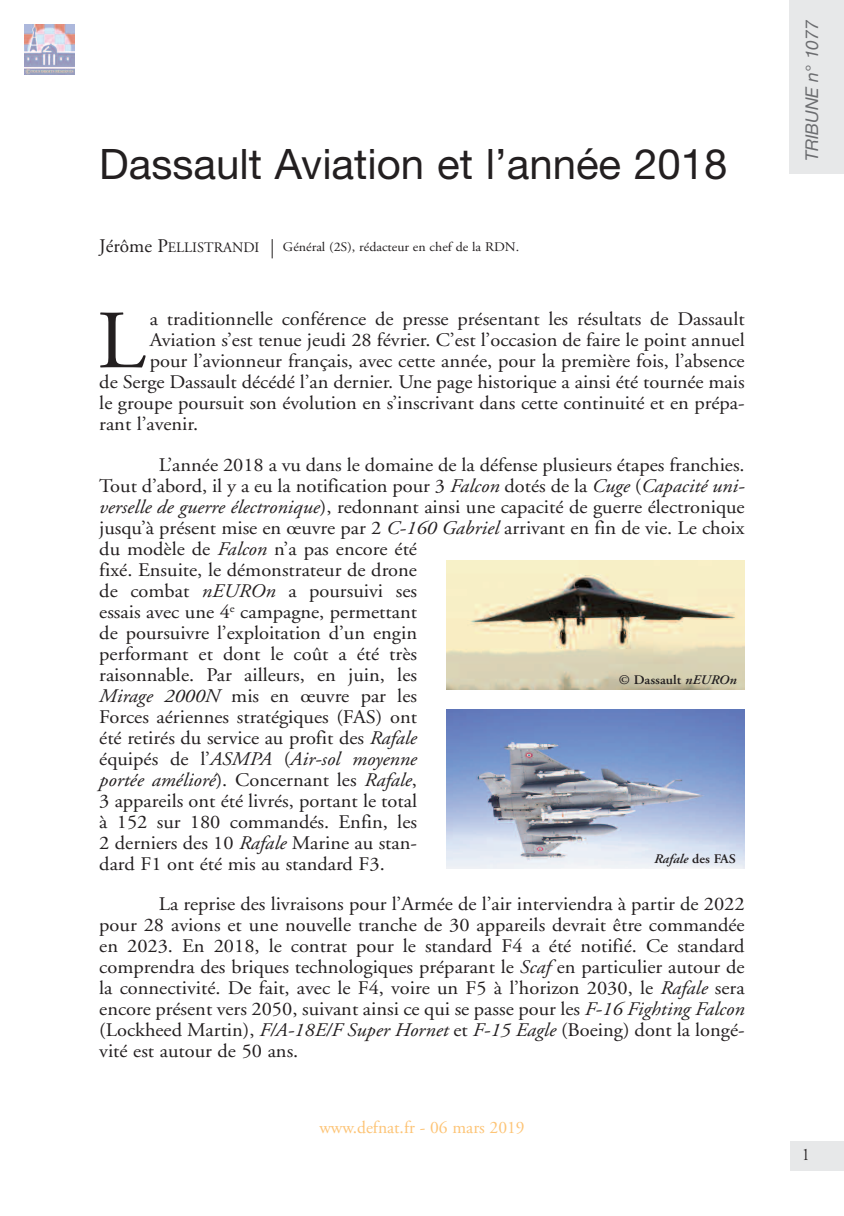
<style>
.page{position:relative;width:844px;height:1216px;background:#fff}
.page>*{position:absolute;margin:0;border:0;box-sizing:border-box;transform-origin:0 0}
.t1{font:82.6px "Adobe Garamond";color:#231f20;scale:1.06 1}
.t2{font:42px "Helvetica Neue";color:#231f20}
.t3{font:19.25px/21px "Adobe Garamond";color:#231f20;scale:1.06 1}
.t4{font:17.5px "Adobe Garamond";color:#fdc476}
.t5{font:italic 17.5px "Helvetica Neue";color:#6c6d70}
.t6{font:17.5px "Adobe Garamond";color:#231f20;scale:.85 1}
.t7{font:14.35px "Adobe Garamond";color:#231f20}
.t8{font:13.12px "Adobe Garamond";color:#231f20;scale:1.06 1}
.t9{font:600 13.12px "Adobe Garamond";color:#231f20;scale:1.06 1}
.t10{font:italic 600 13.12px "Adobe Garamond";color:#231f20;scale:1.06 1}
.s1{font-size:19.25px}
.s2{font-style:italic}
.s3{font-style:normal}
</style>
<div class="page">
<div style="left:789px;top:0;width:54px;height:174px;background:#e7e8e9"></div>
<div style="left:789px;top:1141px;width:54px;height:30px;background:#e7e8e9"></div>
<svg style="left:272px;top:239px;width:1px;height:19px"></svg>
<img style="left:25px;top:25px;width:49px;height:50px">
<img style="left:446px;top:561px;width:298px;height:129px">
<img style="left:446px;top:709px;width:298px;height:159px">
<h2 class="t2" style="left:99px;top:149px;width:629px">Dassault Aviation et l’année 2018</h2>
<p class="t7" style="left:99px;top:242px;width:162px"><span class="s1">Jérôme P</span>ELLISTRANDI</p>
<p class="t8" style="left:283px;top:242px;width:224px">Général (2S), rédacteur en chef de la RDN.</p>
<h1 class="t1" style="left:97px;top:308px;width:47px">L</h1>
<p class="t3" style="left:150px;top:310px;width:562px">a traditionnelle conférence de presse présentant les résultats de Dassault</p>
<p class="t3" style="left:150px;top:331px;width:562px">Aviation s’est tenue jeudi 28 février. C’est l’occasion de faire le point annuel</p>
<p class="t3" style="left:150px;top:352px;width:562px">pour l’avionneur français, avec cette année, pour la première fois, l’absence</p>
<p class="t3" style="left:99px;top:373px;width:610px">de Serge Dassault décédé l’an dernier. Une page historique a ainsi été tournée mais</p>
<p class="t3" style="left:99px;top:394px;width:610px">le groupe poursuit son évolution en s’inscrivant dans cette continuité et en prépa-</p>
<p class="t3" style="left:99px;top:415px;width:95px">rant l’avenir.</p>
<p class="t3" style="left:99px;top:456px;width:610px;text-indent:60px">L’année 2018 a vu dans le domaine de la défense plusieurs étapes franchies.<br>Tout d’abord, il y a eu la notification pour 3 <span class="s2">Falcon</span> dotés de la <span class="s2">Cuge</span> (<span class="s2">Capacité uni&shy;verselle de guerre électronique</span>), redonnant ainsi une capacité de guerre électronique jusqu’à présent mise en œuvre par 2 <span class="s2">C-160 Gabriel</span> arrivant en fin de vie. Le choix du modèle de <span class="s2">Falcon</span> n’a pas encore été<br>fixé. Ensuite, le démonstrateur de drone<br>de combat <span class="s2">nEUROn</span> a poursuivi ses<br>essais avec une 4<sup>e</sup> campagne, permettant<br>de poursuivre l’exploitation d’un engin<br>performant et dont le coût a été très<br>raisonnable. Par ailleurs, en juin, les<br><span class="s2">Mirage 2000N</span> mis en œuvre par les<br>Forces aériennes stratégiques (FAS) ont<br>été retirés du service au profit des <span class="s2">Rafale<br></span>équipés de l’<span class="s2">ASMPA</span> (<span class="s2">Air-sol moyenne<br>portée amélioré</span>). Concernant les <span class="s2">Rafale</span>,<br>3 appareils ont été livrés, portant le total<br>à 152 sur 180 commandés. Enfin, les<br>2 derniers des 10 <span class="s2">Rafale</span> Marine au stan-<br>dard F1 ont été mis au standard F3.</p>
<p class="t3" style="left:99px;top:895px;width:610px;text-align:justify;text-indent:60px">La reprise des livraisons pour l’Armée de l’air interviendra à partir de 2022 pour 28 avions et une nouvelle tranche de 30 appareils devrait être commandée en 2023. En 2018, le contrat pour le standard F4 a été notifié. Ce standard comprendra des briques technologiques préparant le <span class="s2">Scaf</span> en particulier autour de la connectivité. De fait, avec le F4, voire un F5 à l’horizon 2030, le <span class="s2">Rafale</span> sera encore présent vers 2050, suivant ainsi ce qui se passe pour les <span class="s2">F-16 Fighting Falcon </span>(Lockheed Martin), <span class="s2">F/A-18E/F Super Hornet</span> et <span class="s2">F-15 Eagle</span> (Boeing) dont la longé&shy;vité est autour de 50 ans.</p>
<p class="t9" style="left:618px;top:675px;width:113px">© Dassault <span class="s2">nEUROn</span></p>
<p class="t10" style="left:654px;top:853px;width:79px">Rafale <span class="s3">des FAS</span></p>
<p class="t4" style="left:319px;top:1119px;width:207px">www.defnat.fr - 06 mars 2019</p>
<p class="t5" style="left:801px;top:161px;width:143px;rotate:-90deg">TRIBUNE n° 1077</p>
<p class="t6" style="left:802px;top:1147px;width:10px">1</p>
</div>
